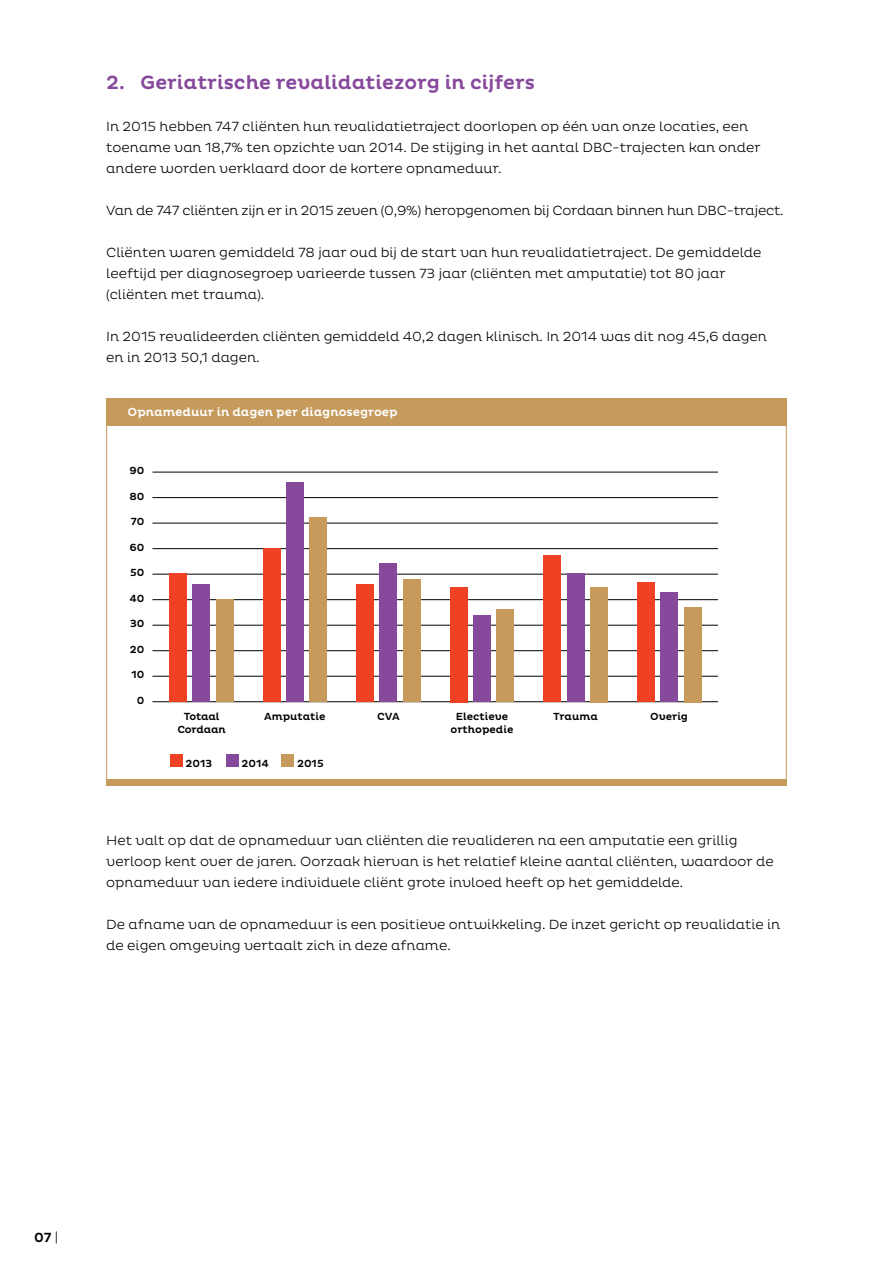
<style>
.page{position:relative;width:893px;height:1263px;background:#fff}
.page>*{position:absolute;margin:0;border:0;box-sizing:border-box;transform-origin:0 0}
.t1{font:500 19.5px "Pluto";color:#87499c}
.t2{font:300 13.5px/21px "Pluto";color:#000}
._7B__Leestekst_vet{font:500 13.5px "Pluto";color:#000}
.t3{font:500 12px "Pluto";color:#fff}
.t4{font:500 10.5px/12.6px "Pluto";color:#000;text-align:center}
.t5{font:500 10.5px "Pluto";letter-spacing:-.02em;color:#000}
.s1{font-weight:300}
</style>
<div class="page">
<div style="left:106px;top:398px;width:681px;height:27px;background:#c59a5b"></div>
<div style="left:106px;top:779px;width:681px;height:6px;background:#c59a5b"></div>
<hr style="left:152px;top:701px;width:566px;height:1px;background:#000">
<hr style="left:152px;top:676px;width:566px;height:1px;background:#000">
<hr style="left:152px;top:650px;width:566px;height:1px;background:#000">
<hr style="left:152px;top:625px;width:566px;height:1px;background:#000">
<hr style="left:152px;top:599px;width:566px;height:1px;background:#000">
<hr style="left:152px;top:574px;width:566px;height:1px;background:#000">
<hr style="left:152px;top:548px;width:566px;height:1px;background:#000">
<hr style="left:152px;top:523px;width:566px;height:1px;background:#000">
<hr style="left:152px;top:497px;width:566px;height:1px;background:#000">
<hr style="left:152px;top:472px;width:566px;height:1px;background:#000">
<div style="left:169px;top:574px;width:17px;height:128px;background:#ef4123"></div>
<div style="left:193px;top:585px;width:17px;height:117px;background:#87499c"></div>
<div style="left:216px;top:600px;width:17px;height:102px;background:#c59a5b"></div>
<div style="left:263px;top:549px;width:17px;height:153px;background:#ef4123"></div>
<div style="left:286px;top:483px;width:17px;height:219px;background:#87499c"></div>
<div style="left:310px;top:517px;width:17px;height:185px;background:#c59a5b"></div>
<div style="left:357px;top:585px;width:17px;height:117px;background:#ef4123"></div>
<div style="left:380px;top:563px;width:17px;height:139px;background:#87499c"></div>
<div style="left:403px;top:580px;width:17px;height:122px;background:#c59a5b"></div>
<div style="left:450px;top:587px;width:17px;height:115px;background:#ef4123"></div>
<div style="left:473px;top:615px;width:17px;height:87px;background:#87499c"></div>
<div style="left:497px;top:610px;width:17px;height:92px;background:#c59a5b"></div>
<div style="left:544px;top:556px;width:17px;height:146px;background:#ef4123"></div>
<div style="left:567px;top:574px;width:17px;height:128px;background:#87499c"></div>
<div style="left:590px;top:587px;width:17px;height:115px;background:#c59a5b"></div>
<div style="left:637px;top:582px;width:17px;height:120px;background:#ef4123"></div>
<div style="left:661px;top:592px;width:17px;height:110px;background:#87499c"></div>
<div style="left:684px;top:607px;width:17px;height:95px;background:#c59a5b"></div>
<div style="left:170px;top:754px;width:12px;height:13px;background:#ef4123"></div>
<div style="left:226px;top:754px;width:13px;height:13px;background:#87499c"></div>
<div style="left:281px;top:754px;width:13px;height:13px;background:#c59a5b"></div>
<p class="t1" style="left:106px;top:71px;width:430px">2. Geriatrische revalidatiezorg in cijfers</p>
<p class="t2" style="left:106px;top:116px;width:656px">In 2015 hebben 747 cliënten hun revalidatietraject doorlopen op één van onze locaties, een toename van 18,7% ten opzichte van 2014. De stijging in het aantal DBC-trajecten kan onder andere worden verklaard door de kortere opnameduur.</p>
<p class="t2" style="left:106px;top:200px;width:679px">Van de 747 cliënten zijn er in 2015 zeven (0,9%) heropgenomen bij Cordaan binnen hun DBC-traject.</p>
<p class="t2" style="left:106px;top:242px;width:657px">Cliënten waren gemiddeld 78 jaar oud bij de start van hun revalidatietraject. De gemiddelde leeftijd per diagnosegroep varieerde tussen 73 jaar (cliënten met amputatie) tot 80 jaar (cliënten met trauma).</p>
<p class="t2" style="left:106px;top:326px;width:662px">In 2015 revalideerden cliënten gemiddeld 40,2 dagen klinisch. In 2014 was dit nog 45,6 dagen en in 2013 50,1 dagen.</p>
<p class="t3" style="left:128px;top:405px;width:272px">Opnameduur in dagen per diagnosegroep</p>
<p class="t4" style="left:130px;top:465px;width:16px">90</p>
<p class="t4" style="left:130px;top:490px;width:17px">80</p>
<p class="t4" style="left:131px;top:516px;width:15px">70</p>
<p class="t4" style="left:130px;top:541px;width:16px">60</p>
<p class="t4" style="left:130px;top:567px;width:16px">50</p>
<p class="t4" style="left:129px;top:592px;width:17px">40</p>
<p class="t4" style="left:130px;top:618px;width:16px">30</p>
<p class="t4" style="left:130px;top:643px;width:16px">20</p>
<p class="t4" style="left:132px;top:669px;width:15px">10</p>
<p class="t4" style="left:137px;top:694px;width:9px">0</p>
<p class="t4" style="left:264px;top:711px;width:63px">Amputatie</p>
<p class="t4" style="left:377px;top:711px;width:24px">CVA</p>
<p class="t4" style="left:450px;top:711px;width:64px">Electieve orthopedie</p>
<p class="t4" style="left:553px;top:711px;width:46px">Trauma</p>
<p class="t4" style="left:650px;top:711px;width:39px">Overig</p>
<p class="t4" style="left:184px;top:711px;width:37px">Totaal</p>
<p class="t5" style="left:177px;top:723px;width:50px">Cordaan</p>
<p class="t4" style="left:185px;top:757px;width:28px">2013</p>
<p class="t4" style="left:242px;top:757px;width:29px">2014</p>
<p class="t4" style="left:297px;top:757px;width:28px">2015</p>
<p class="t2" style="left:106px;top:830px;width:669px">Het valt op dat de opnameduur van cliënten die revalideren na een amputatie een grillig verloop kent over de jaren. Oorzaak hiervan is het relatief kleine aantal cliënten, waardoor de opnameduur van iedere individuele cliënt grote invloed heeft op het gemiddelde.</p>
<p class="t2" style="left:106px;top:914px;width:676px">De afname van de opnameduur is een positieve ontwikkeling. De inzet gericht op revalidatie in de eigen omgeving vertaalt zich in deze afname.</p>
<p class="_7B__Leestekst_vet" style="left:34px;top:1230px;width:26px">07 <span class="s1">|</span></p>
</div>
